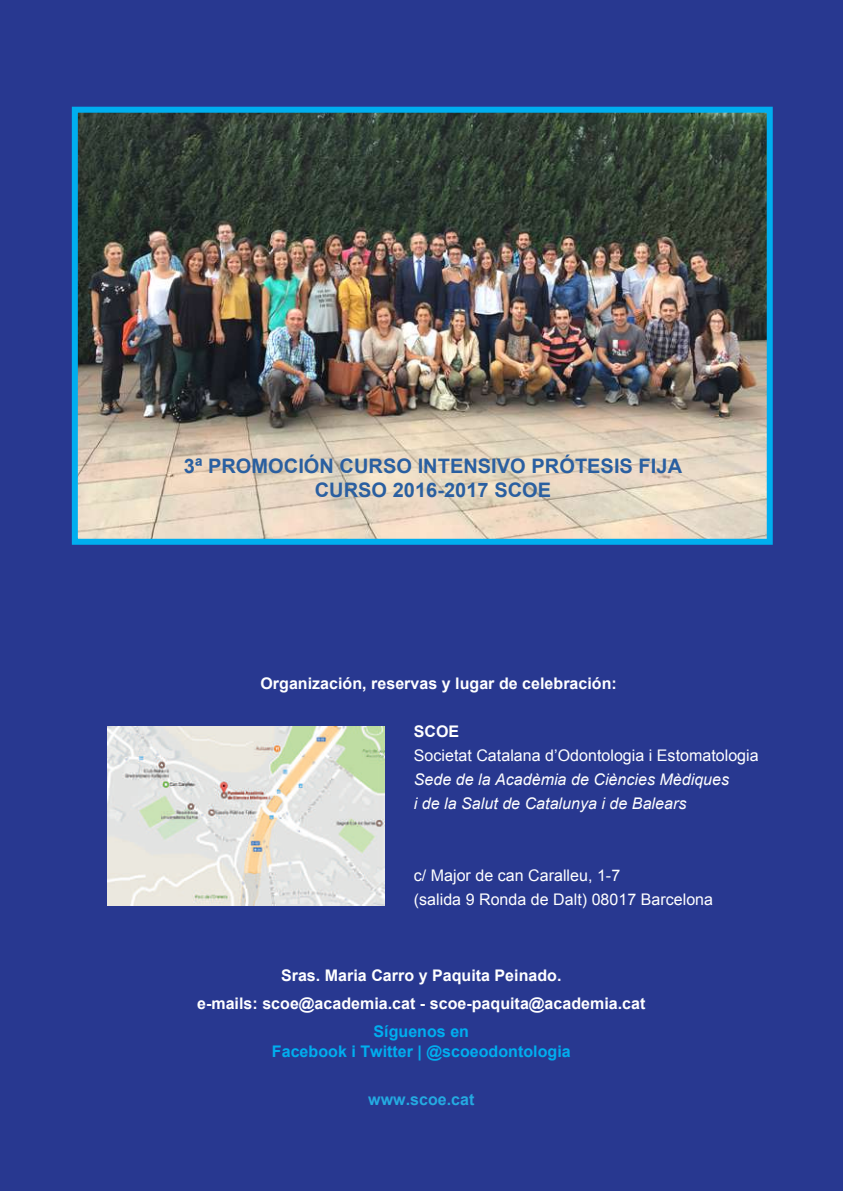
<style>
.page{position:relative;width:843px;height:1191px;background:#fff}
.page>*{position:absolute;margin:0;border:0;box-sizing:border-box;transform-origin:0 0}
.t1{font:700 20px/24px "Arial";color:#2a5fa0;text-align:center}
.t2{font:700 16px/28px "Arial";color:#fff;text-align:center}
.t3{font:16px/24px "Arial";color:#fff}
.t4{font:italic 16px/24px "Arial";color:#fff}
.t5{font:700 16px/20px "Arial";color:#00aeef;text-align:center}
.t6{font:700 16px "Arial";color:#24aae1}
</style>
<div class="page">
<div style="left:0;top:0;width:842px;height:1191px;background:#283890"></div>
<img style="left:79px;top:114px;width:686px;height:424px">
<img style="left:107px;top:726px;width:277px;height:179px">
<div style="left:72px;top:107px;width:700px;height:438px;border:6px solid #00aeef"></div>
<p class="t1" style="left:184px;top:454px;width:500px">3ª PROMOCIÓN CURSO INTENSIVO PRÓTESIS FIJA<br>CURSO 2016-2017 SCOE</p>
<p class="t2" style="left:260px;top:670px;width:358px">Organización, reservas y lugar de celebración:</p>
<p class="t2" style="left:414px;top:718px;width:47px">SCOE</p>
<p class="t3" style="left:414px;top:744px;width:346px">Societat Catalana d’Odontologia i Estomatologia</p>
<p class="t4" style="left:414px;top:768px;width:317px">Sede de la Acadèmia de Ciències Mèdiques i de la Salut de Catalunya i de Balears</p>
<p class="t3" style="left:414px;top:864px;width:301px">c/ Major de can Caralleu, 1-7<br>(salida 9 Ronda de Dalt) 08017 Barcelona</p>
<p class="t2" style="left:197px;top:962px;width:450px">Sras. Maria Carro y Paquita Peinado.<br>e-mails: scoe@academia.cat - scoe-paquita@academia.cat</p>
<p class="t5" style="left:272px;top:1022px;width:300px">Síguenos en<br>Facebook i Twitter | @scoeodontologia</p>
<p class="t6" style="left:368px;top:1089px;width:108px">www.scoe.cat</p>
</div>
